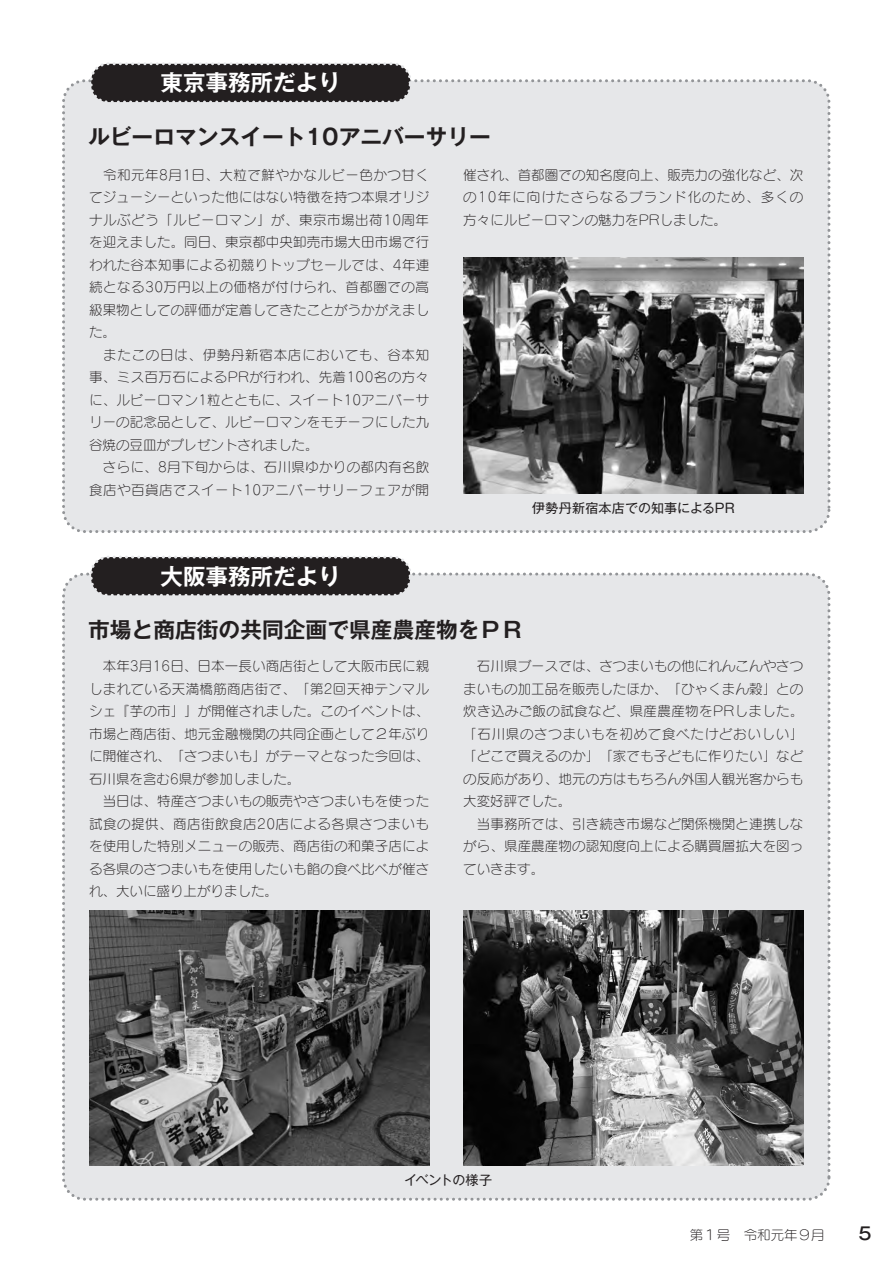
<style>
.page{position:relative;width:893px;height:1263px;background:#fff}
.page>*{position:absolute;margin:0;border:0;box-sizing:border-box;transform-origin:0 0}
.t1{font:700 22.5px "Gothic MB101 Pr 6 De";color:#fff}
.t2{font:700 21.75px "Gothic MB101 Pr 6 De";color:#231f20}
.t3{font:500 17.25px "Gothic MB101 Pr 6";color:#231f20}
.t4{font:13.5px/22.5px "Seurat Pro N L";letter-spacing:.01em;color:#231f20}
.t5{font:13.05px "Gothic MB101 Pr 6";letter-spacing:.005em;color:#231f20}
.t6{font:13.05px "Gothic MB101 Pr 6";letter-spacing:-.02em;color:#231f20}
</style>
<div class="page">
<div style="left:64px;top:81px;width:765px;height:450px;background:#e6e7e9;border-radius:21px"></div>
<div style="left:62px;top:79px;width:768px;height:454px;border:3px dashed #939598;border-radius:21px"></div>
<div style="left:91px;top:64px;width:319px;height:38px;background:#231f20;border-radius:17px"></div>
<div style="left:90px;top:62px;width:322px;height:42px;border:3px dashed #e6e7e9;border-radius:17px"></div>
<div style="left:64px;top:574px;width:765px;height:625px;background:#e6e7e9;border-radius:21px"></div>
<div style="left:91px;top:557px;width:319px;height:38px;background:#231f20;border-radius:17px"></div>
<div style="left:90px;top:556px;width:322px;height:41px;border:3px dashed #e6e7e9;border-radius:17px"></div>
<img style="left:463px;top:257px;width:340px;height:236px">
<img style="left:89px;top:910px;width:340px;height:255px">
<img style="left:463px;top:910px;width:340px;height:255px">
<h1 class="t1" style="left:161px;top:64px;width:181px">東京事務所だより</h1>
<h2 class="t2" style="left:88px;top:119px;width:404px">ルビーロマンスイート10アニバーサリー</h2>
<p class="t4" style="left:89px;top:163px;width:342px">　令和元年8月1日、大粒で鮮やかなルビー色かつ甘くてジューシーといった他にはない特徴を持つ本県オリジナルぶどう「ルビーロマン」が、東京市場出荷10周年を迎えました。同日、東京都中央卸売市場大田市場で行われた谷本知事による初競りトップセールでは、4年連続となる30万円以上の価格が付けられ、首都圏での高級果物としての評価が定着してきたことがうかがえました。<br>　またこの日は、伊勢丹新宿本店においても、谷本知事、ミス百万石によるPRが行われ、先着100名の方々に、ルビーロマン1粒とともに、スイート10アニバーサリーの記念品として、ルビーロマンをモチーフにした九谷焼の豆皿がプレゼントされました。<br>　さらに、8月下旬からは、石川県ゆかりの都内有名飲食店や百貨店でスイート10アニバーサリーフェアが開</p>
<p class="t4" style="left:463px;top:163px;width:342px;text-align:justify">催され、首都圏での知名度向上、販売力の強化など、次の10年に向けたさらなるブランド化のため、多くの方々にルビーロマンの魅力をPRしました。</p>
<p class="t5" style="left:532px;top:497px;width:204px">伊勢丹新宿本店での知事によるPR</p>
<h1 class="t1" style="left:161px;top:557px;width:181px">大阪事務所だより</h1>
<h2 class="t2" style="left:88px;top:612px;width:436px">市場と商店街の共同企画で県産農産物をＰＲ</h2>
<p class="t4" style="left:89px;top:654px;width:342px">　本年3月16日、日本一長い商店街として大阪市民に親しまれている天満橋筋商店街で、「第2回天神テンマルシェ『芋の市」」が開催されました。このイベントは、市場と商店街、地元金融機関の共同企画として２年ぶりに開催され、「さつまいも」がテーマとなった今回は、石川県を含む6県が参加しました。<br>　当日は、特産さつまいもの販売やさつまいもを使った試食の提供、商店街飲食店20店による各県さつまいもを使用した特別メニューの販売、商店街の和菓子店による各県のさつまいもを使用したいも餡の食べ比べが催され、大いに盛り上がりました。</p>
<p class="t4" style="left:463px;top:654px;width:342px">　石川県ブースでは、さつまいもの他にれんこんやさつまいもの加工品を販売したほか、「ひゃくまん穀」との炊き込みご飯の試食など、県産農産物をPRしました。「石川県のさつまいもを初めて食べたけどおいしい「「どこで買えるのか」「家でも子どもに作りたい」などの反応があり、地元の方はもちろん外国人観光客からも大変好評でした。<br>　当事務所では、引き続き市場など関係機関と連携しながら、県産農産物の認知度向上による購買層拡大を図っていきます。</p>
<p class="t6" style="left:405px;top:1169px;width:89px">イベントの様子</p>
<p class="t4" style="left:690px;top:1223px;width:136px">第１号　令和元年９月</p>
<p class="t3" style="left:859px;top:1219px;width:15px">5</p>
</div>
